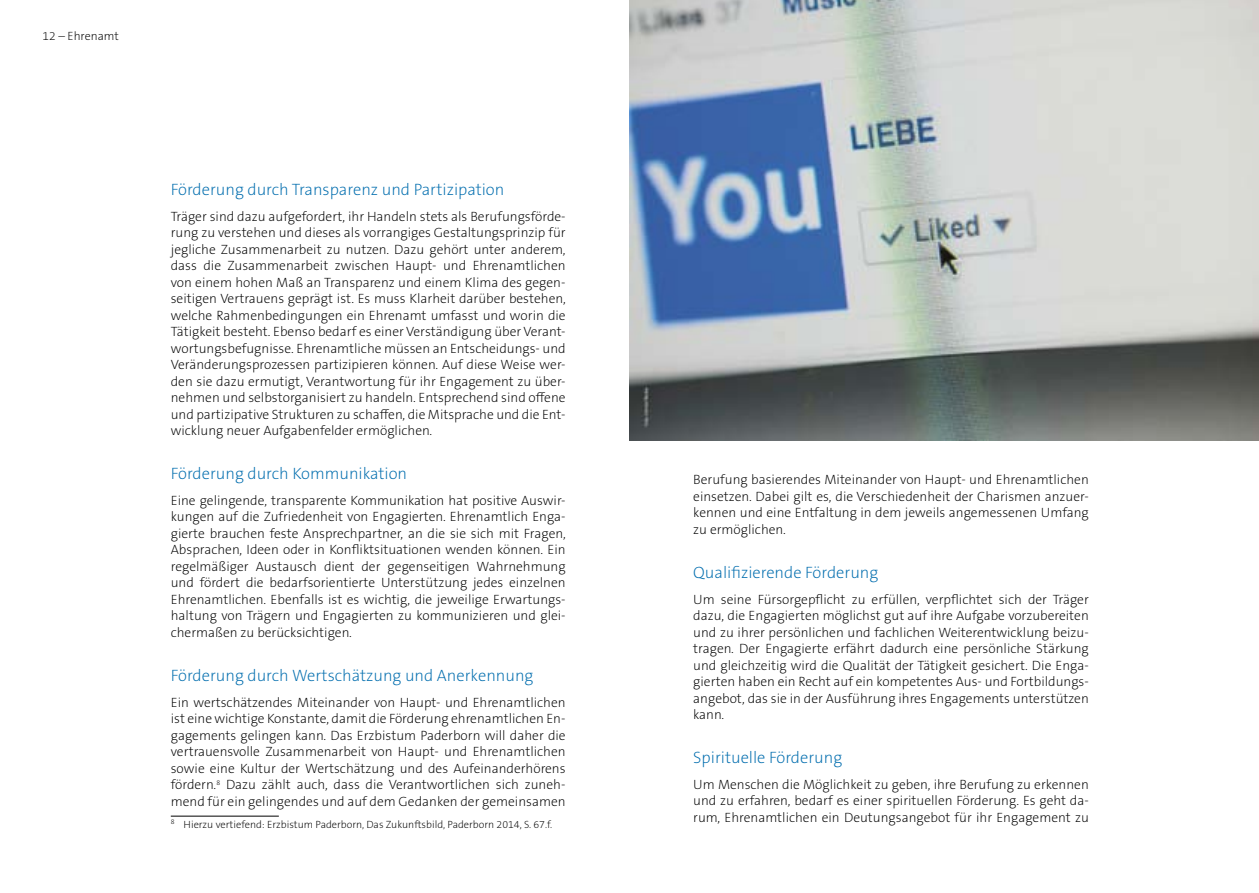
<style>
.page{position:relative;width:1259px;height:893px;background:#fff}
.page>*{position:absolute;margin:0;border:0;box-sizing:border-box;transform-origin:0 0}
.t1{font:200 16.5px "The Sans B W2";color:#006dae}
.t2{font:200 13.5px/16.5px "The Sans B W2";color:#000;text-align:justify}
.t3{font:200 12px "The Sans B W2";color:#000}
.t4{font:200 10.5px "The Sans B W2";color:#000}
</style>
<div class="page">
<hr style="left:171px;top:816px;width:108px;height:1px;background:#000">
<img style="left:629px;top:0;width:630px;height:440px">
<p class="t3" style="left:43px;top:28px;width:78px">12 – Ehrenamt</p>
<p class="t1" style="left:171px;top:179px;width:335px">Förderung durch Transparenz und Partizipation</p>
<p class="t2" style="left:171px;top:208px;width:396px">Träger sind dazu aufgefordert, ihr Handeln stets als Berufungsförde&shy;rung zu verstehen und dieses als vorrangiges Gestaltungsprinzip für jegliche Zusammenarbeit zu nutzen. Dazu gehört unter anderem, dass die Zusammenarbeit zwischen Haupt- und Ehrenamtlichen von einem hohen Maß an Transparenz und einem Klima des gegen&shy;seitigen Vertrauens geprägt ist. Es muss Klarheit darüber bestehen, welche Rahmenbedingungen ein Ehrenamt umfasst und worin die Tätigkeit besteht. Ebenso bedarf es einer Verständigung über Verant&shy;wortungsbefugnisse. Ehrenamtliche müssen an Entscheidungs- und Veränderungsprozessen partizipieren können. Auf diese Weise wer&shy;den sie dazu ermutigt, Verantwortung für ihr Engagement zu über&shy;nehmen und selbstorganisiert zu handeln. Entsprechend sind offene und partizipative Strukturen zu schaffen, die Mitsprache und die Ent&shy;wicklung neuer Aufgabenfelder ermöglichen.</p>
<p class="t1" style="left:171px;top:463px;width:238px">Förderung durch Kommunikation</p>
<p class="t2" style="left:171px;top:492px;width:396px">Eine gelingende, transparente Kommunikation hat positive Auswir&shy;kungen auf die Zufriedenheit von Engagierten. Ehrenamtlich Enga&shy;gierte brauchen feste Ansprechpartner, an die sie sich mit Fragen, Absprachen, Ideen oder in Konfliktsituationen wenden können. Ein regelmäßiger Austausch dient der gegenseitigen Wahrnehmung und fördert die bedarfsorientierte Unterstützung jedes einzelnen Ehrenamtlichen. Ebenfalls ist es wichtig, die jeweilige Erwartungs&shy;haltung von Trägern und Engagierten zu kommunizieren und glei&shy;chermaßen zu berücksichtigen.</p>
<p class="t1" style="left:171px;top:665px;width:364px">Förderung durch Wertschätzung und Anerkennung</p>
<p class="t2" style="left:171px;top:694px;width:396px">Ein wertschätzendes Miteinander von Haupt- und Ehrenamtlichen ist eine wichtige Konstante, damit die Förderung ehrenamtlichen En&shy;gagements gelingen kann. Das Erzbistum Paderborn will daher die vertrauensvolle Zusammenarbeit von Haupt- und Ehrenamtlichen sowie eine Kultur der Wertschätzung und des Aufeinanderhörens fördern.<sup>8</sup> Dazu zählt auch, dass die Verantwortlichen sich zuneh&shy;mend für ein gelingendes und auf dem Gedanken der gemeinsamen</p>
<p class="t4" style="left:171px;top:817px;width:383px"><sup>8</sup> Hierzu vertiefend: Erzbistum Paderborn, Das Zukunftsbild, Paderborn 2014, S. 67.f.</p>
<p class="t2" style="left:693px;top:472px;width:397px">Berufung basierendes Miteinander von Haupt- und Ehrenamtlichen einsetzen. Dabei gilt es, die Verschiedenheit der Charismen anzuer&shy;kennen und eine Entfaltung in dem jeweils angemessenen Umfang zu ermöglichen.</p>
<p class="t1" style="left:693px;top:562px;width:187px">Qualifizierende Förderung</p>
<p class="t2" style="left:693px;top:591px;width:397px">Um seine Fürsorgepflicht zu erfüllen, verpflichtet sich der Träger dazu, die Engagierten möglichst gut auf ihre Aufgabe vorzubereiten und zu ihrer persönlichen und fachlichen Weiterentwicklung beizu&shy;tragen. Der Engagierte erfährt dadurch eine persönliche Stärkung und gleichzeitig wird die Qualität der Tätigkeit gesichert. Die Enga&shy;gierten haben ein Recht auf ein kompetentes Aus- und Fortbildungs&shy;angebot, das sie in der Ausführung ihres Engagements unterstützen kann.</p>
<p class="t1" style="left:693px;top:747px;width:150px">Spirituelle Förderung</p>
<p class="t2" style="left:693px;top:776px;width:397px">Um Menschen die Möglichkeit zu geben, ihre Berufung zu erkennen und zu erfahren, bedarf es einer spirituellen Förderung. Es geht da&shy;rum, Ehrenamtlichen ein Deutungsangebot für ihr Engagement zu</p>
</div>
